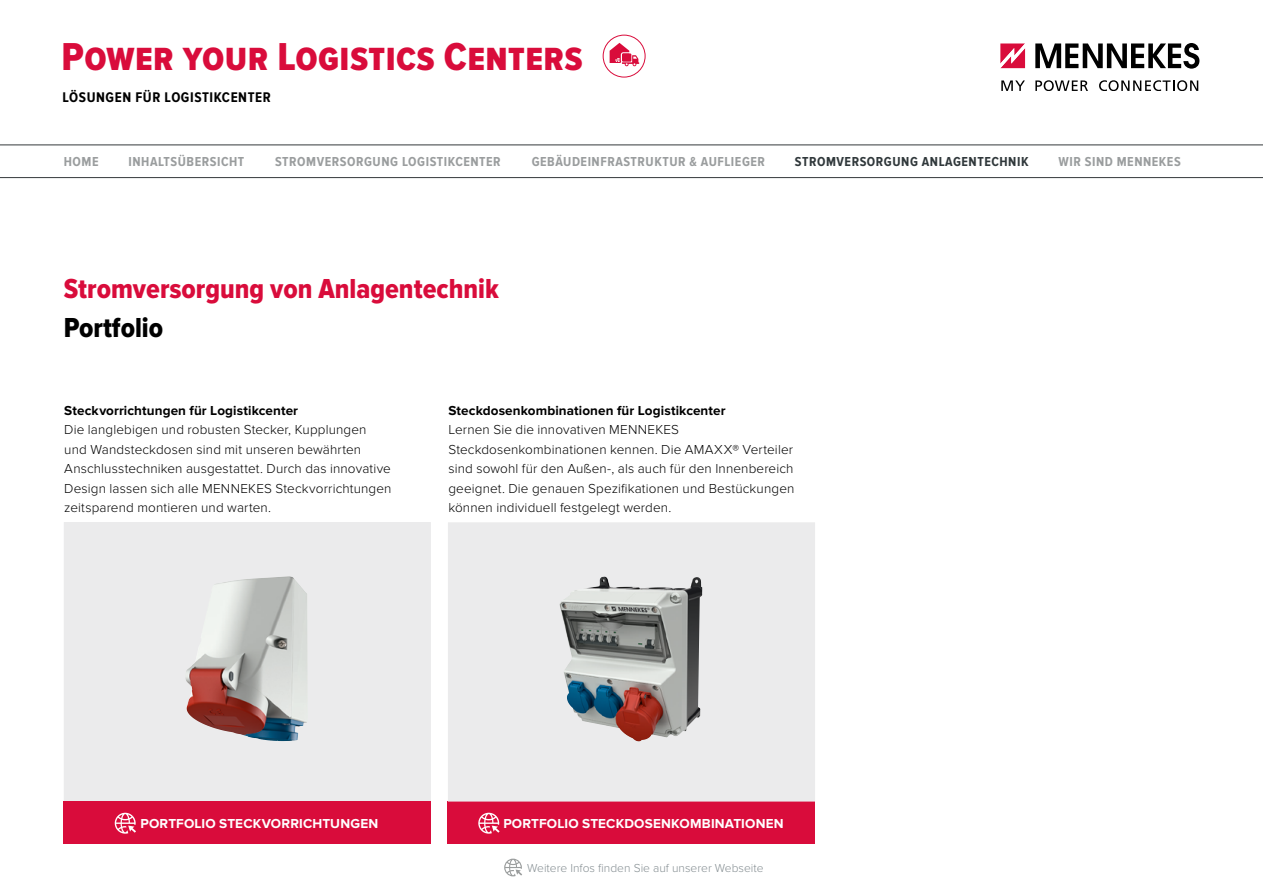
<style>
.page{position:relative;width:1263px;height:893px;background:#fff}
.page>*{position:absolute;margin:0;border:0;box-sizing:border-box;transform-origin:0 0}
.t1{font:40.35px "Proxima Nova Cond Extrabld";letter-spacing:.01em;color:#d90c3b}
.t2{font:28.5px "Proxima Nova Cond Extrabld";color:#d90c3b}
.t3{font:28.5px "Proxima Nova Cond Extrabld";color:#000}
.t4{font:700 14.55px "Proxima Nova Cond";letter-spacing:.04em;color:#000}
.t5{font:300 13.5px/19.5px "Proxima Nova";letter-spacing:.01em;color:#000}
.t6{font:700 13.5px "Proxima Nova Cond";letter-spacing:.04em;color:#9a9d9e}
.t7{font:700 13.5px "Proxima Nova";letter-spacing:.005em;color:#000}
.t8{font:700 13.5px "Proxima Nova";letter-spacing:.015em;color:#fff}
.t9{font:700 13.5px "Proxima Nova Cond";letter-spacing:.04em;color:#30383b}
.t10{font:300 12px "Proxima Nova";color:#868f93}
</style>
<div class="page">
<svg style="left:0;top:145px;width:1263px;height:33px"></svg>
<svg style="left:1001px;top:80px;width:24px;height:11px"></svg>
<svg style="left:1035px;top:80px;width:53px;height:11px"></svg>
<svg style="left:1099px;top:80px;width:99px;height:11px"></svg>
<svg style="left:1035px;top:43px;width:164px;height:26px"></svg>
<svg style="left:1000px;top:43px;width:25px;height:25px"></svg>
<svg style="left:504px;top:859px;width:18px;height:17px"></svg>
<svg style="left:603px;top:35px;width:42px;height:42px"></svg>
<div style="left:603px;top:35px;width:42px;height:42px;border:1px solid #d90c3b;border-radius:50%"></div>
<svg style="left:610px;top:43px;width:30px;height:25px"></svg>
<div style="left:622px;top:53px;width:9px;height:9px;background:#d90c3b"></div>
<svg style="left:64px;top:522px;width:367px;height:279px;background:#e2e0e0"></svg>
<img style="left:210px;top:576px;width:78px;height:19px">
<div style="left:64px;top:801px;width:367px;height:43px;background:#d90c3b"></div>
<div style="left:448px;top:801px;width:367px;height:43px;background:#d90c3b"></div>
<svg style="left:448px;top:522px;width:367px;height:279px;background:#d9d8d9"></svg>
<img style="left:567px;top:577px;width:37px;height:20px">
<svg style="left:115px;top:813px;width:21px;height:21px"></svg>
<svg style="left:478px;top:813px;width:22px;height:21px"></svg>
<h1 class="t1" style="left:62px;top:34px;width:522px">Power your Logistics Centers</h1>
<p class="t4" style="left:63px;top:89px;width:210px">LÖSUNGEN FÜR LOGISTIKCENTER</p>
<p class="t6" style="left:64px;top:154px;width:36px">HOME</p>
<p class="t6" style="left:128px;top:154px;width:117px">INHALTSÜBERSICHT</p>
<p class="t6" style="left:275px;top:154px;width:227px">STROMVERSORGUNG LOGISTIKCENTER</p>
<p class="t6" style="left:532px;top:154px;width:235px">GEBÄUDEINFRASTRUKTUR &amp; AUFLIEGER</p>
<p class="t6" style="left:1058px;top:154px;width:124px">WIR SIND MENNEKES</p>
<p class="t9" style="left:795px;top:154px;width:235px">STROMVERSORGUNG ANLAGENTECHNIK</p>
<h2 class="t2" style="left:64px;top:272px;width:436px">Stromversorgung von Anlagentechnik</h2>
<h2 class="t3" style="left:64px;top:311px;width:101px">Portfolio</h2>
<p class="t7" style="left:64px;top:402px;width:235px">Steckvorrichtungen für Logistikcenter</p>
<p class="t5" style="left:64px;top:420px;width:329px">Die langlebigen und robusten Stecker, Kupplungen und Wandsteckdosen sind mit unseren bewährten Anschlusstechniken ausgestattet. Durch das innovative Design lassen sich alle MENNEKES Steckvorrichtungen zeitsparend montieren und warten.</p>
<p class="t7" style="left:448px;top:402px;width:279px">Steckdosenkombinationen für Logistikcenter</p>
<p class="t5" style="left:448px;top:420px;width:347px">Lernen Sie die innovativen MENNEKES Steckdosenkombinationen kennen. Die AMAXX® Verteiler sind sowohl für den Außen-, als auch für den Innenbereich geeignet. Die genauen Spezifikationen und Bestückungen können individuell festgelegt werden.</p>
<p class="t8" style="left:140px;top:816px;width:239px">PORTFOLIO STECKVORRICHTUNGEN</p>
<p class="t8" style="left:503px;top:816px;width:282px">PORTFOLIO STECKDOSENKOMBINATIONEN</p>
<p class="t10" style="left:527px;top:861px;width:238px">Weitere Infos finden Sie auf unserer Webseite</p>
</div>
